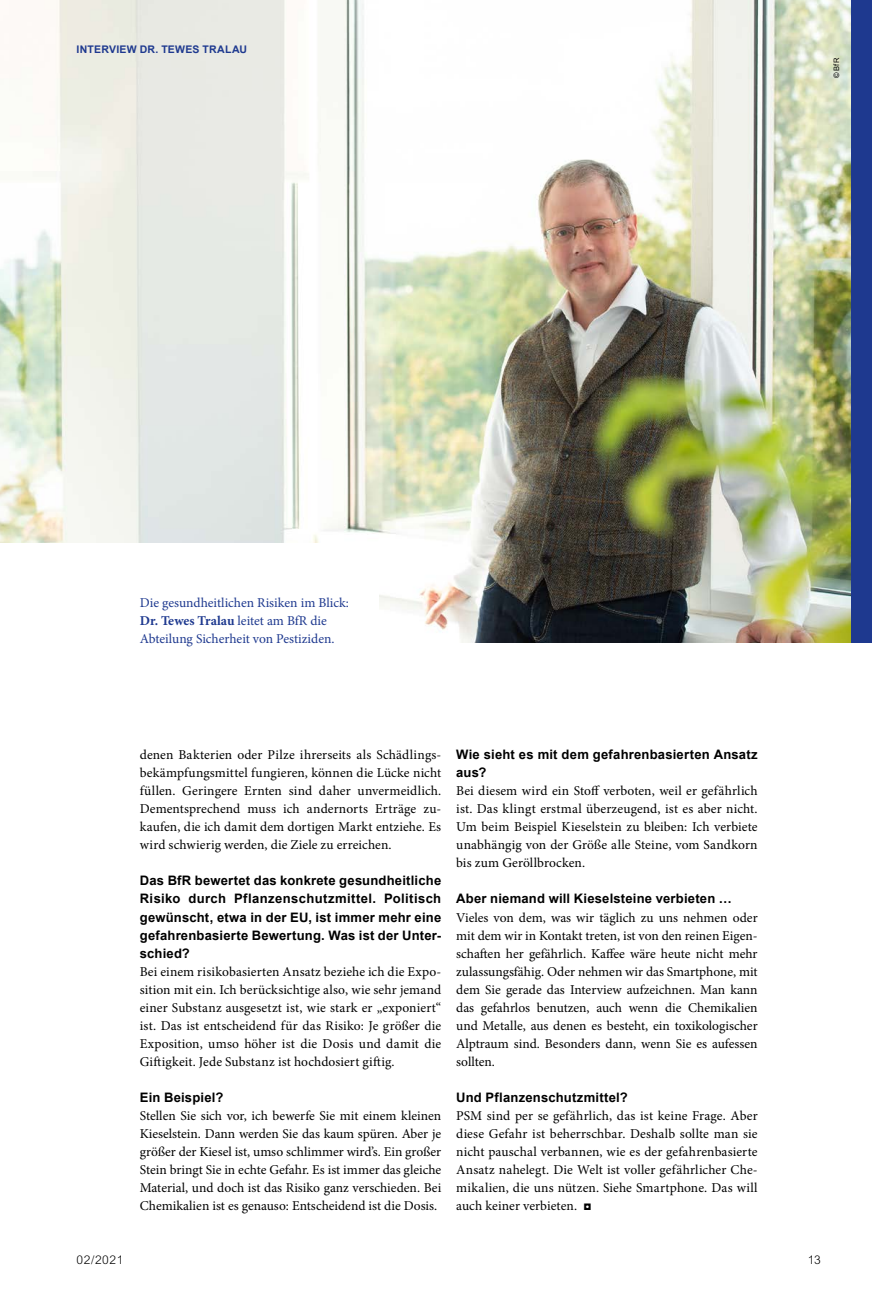
<style>
.page{position:relative;width:872px;height:1306px;background:#fff}
.page>*{position:absolute;margin:0;border:0;box-sizing:border-box;transform-origin:0 0}
.t1{font:13.5px/18px "Minion Pro";color:#000;text-align:justify}
.t2{font:13.5px/18px "Minion Pro";color:#1e398f}
.t3{font:700 13.05px/18px "Arial";letter-spacing:.015em;color:#000}
.t4{font:300 12px "Arial";letter-spacing:.05em;color:#000}
.t5{font:700 10.5px "Arial";letter-spacing:.025em;color:#1e398f}
.t6{font:7.5px "Arial";color:#000}
.s1{font-weight:700}
.s2{font-family:"Arial";font-weight:900}
</style>
<div class="page">
<div style="left:850px;top:0;width:22px;height:642px;background:#1e398f"></div>
<img style="left:0;top:0;width:850px;height:642px">
<div style="left:0;top:543px;width:378px;height:126px;background:#fff"></div>
<h1 class="t5" style="left:77px;top:43px;width:172px">INTERVIEW DR. TEWES TRALAU</h1>
<p class="t6" style="left:831px;top:78px;width:22px;rotate:-90deg">© BfR</p>
<p class="t2" style="left:140px;top:594px;width:210px">Die gesundheitlichen Risiken im Blick:<br><span class="s1">Dr. Tewes Tralau</span> leitet am BfR die<br>Abteilung Sicherheit von Pestiziden.</p>
<p class="t1" style="left:140px;top:746px;width:303px">denen Bakterien oder Pilze ihrerseits als Schädlings&shy;bekämpfungsmittel fungieren, können die Lücke nicht füllen. Geringere Ernten sind daher unvermeidlich.<br>Dementsprechend muss ich andernorts Erträge zu&shy;kaufen, die ich damit dem dortigen Markt entziehe. Es wird schwierig werden, die Ziele zu erreichen.</p>
<p class="t3" style="left:140px;top:872px;width:303px;text-align:justify">Das BfR bewertet das konkrete gesundheitliche Risiko durch Pflanzenschutzmittel. Politisch gewünscht, etwa in der EU, ist immer mehr eine gefahrenbasierte Bewertung. Was ist der Unter&shy;schied?</p>
<p class="t1" style="left:140px;top:962px;width:303px">Bei einem risikobasierten Ansatz beziehe ich die Expo&shy;sition mit ein. Ich berücksichtige also, wie sehr jemand einer Substanz ausgesetzt ist, wie stark er „exponiert“ ist. Das ist entscheidend für das Risiko: Je größer die Exposition, umso höher ist die Dosis und damit die Giftigkeit. Jede Substanz ist hochdosiert giftig.</p>
<p class="t3" style="left:140px;top:1088px;width:85px">Ein Beispiel?</p>
<p class="t1" style="left:140px;top:1106px;width:303px">Stellen Sie sich vor, ich bewerfe Sie mit einem kleinen Kieselstein. Dann werden Sie das kaum spüren. Aber je größer der Kiesel ist, umso schlimmer wird’s. Ein großer Stein bringt Sie in echte Gefahr. Es ist immer das gleiche Material, und doch ist das Risiko ganz verschieden. Bei Chemikalien ist es genauso: Entscheidend ist die Dosis.</p>
<p class="t3" style="left:456px;top:746px;width:303px">Wie sieht es mit dem gefahrenbasierten Ansatz aus?</p>
<p class="t1" style="left:456px;top:782px;width:303px">Bei diesem wird ein Stoff verboten, weil er gefährlich ist. Das klingt erstmal überzeugend, ist es aber nicht.<br>Um beim Beispiel Kieselstein zu bleiben: Ich verbiete unabhängig von der Größe alle Steine, vom Sandkorn bis zum Geröllbrocken.</p>
<p class="t3" style="left:456px;top:890px;width:277px">Aber niemand will Kieselsteine verbieten …</p>
<p class="t1" style="left:456px;top:908px;width:303px">Vieles von dem, was wir täglich zu uns nehmen oder mit dem wir in Kontakt treten, ist von den reinen Eigen&shy;schaften her gefährlich. Kaffee wäre heute nicht mehr zulassungsfähig. Oder nehmen wir das Smartphone, mit dem Sie gerade das Interview aufzeichnen. Man kann das gefahrlos benutzen, auch wenn die Chemikalien und Metalle, aus denen es besteht, ein toxikologischer Alptraum sind. Besonders dann, wenn Sie es aufessen sollten.</p>
<p class="t3" style="left:456px;top:1088px;width:173px">Und Pflanzenschutzmittel?</p>
<p class="t1" style="left:456px;top:1106px;width:303px">PSM sind per se gefährlich, das ist keine Frage. Aber diese Gefahr ist beherrschbar. Deshalb sollte man sie nicht pauschal verbannen, wie es der gefahrenbasierte Ansatz nahelegt. Die Welt ist voller gefährlicher Che&shy;mikalien, die uns nützen. Siehe Smartphone. Das will auch keiner verbieten. <span class="s2">◘</span></p>
<p class="t4" style="left:77px;top:1252px;width:48px">02/2021</p>
<p class="t4" style="left:807px;top:1252px;width:15px">13</p>
</div>
